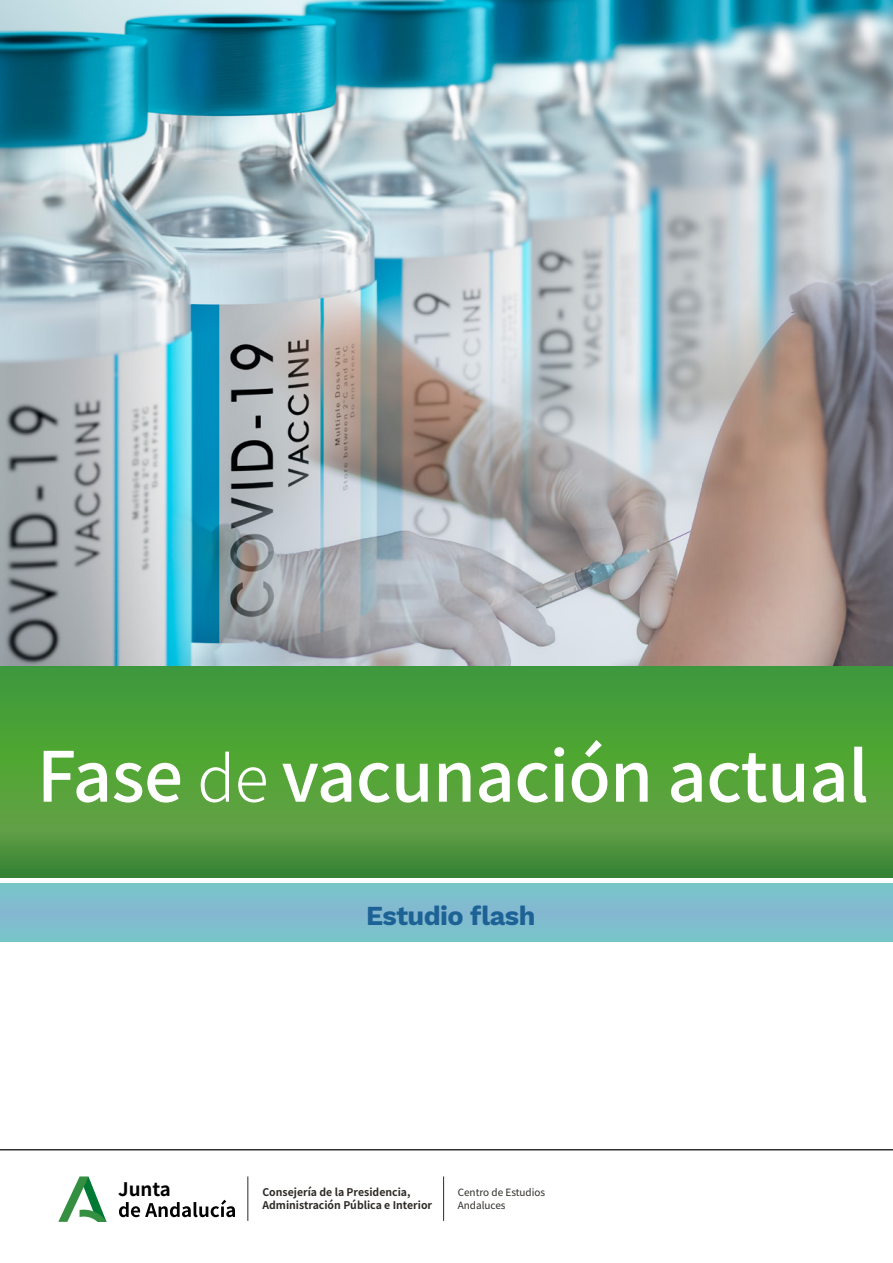
<style>
.page{position:relative;width:893px;height:1263px;background:#fff}
.page>*{position:absolute;margin:0;border:0;box-sizing:border-box;transform-origin:0 0}
.t1{font:500 69px "Noto Sans HK";letter-spacing:-.01em;color:#fff}
.t2{font:700 27px "Work Sans";letter-spacing:-.02em;color:#1d6295}
.t3{font:700 18.6px "Noto Sans HK";color:#000}
.t4{font:700 10.65px/13px "Noto Sans HK";color:#2d2a26}
.t5{font:9.9px/13px "Noto Sans HK";color:#2d2a26}
.s1{font-weight:300;font-size:63px}
</style>
<div class="page">
<div style="left:0;top:884px;width:893px;height:58px;background:#7ebfce"></div>
<img style="left:0;top:0;width:893px;height:667px">
<svg style="left:0;top:667px;width:893px;height:210px;background:#4d9d3a"></svg>
<svg style="left:119px;top:1200px;width:116px;height:17px"></svg>
<svg style="left:58px;top:1177px;width:49px;height:45px"></svg>
<hr style="left:247px;top:1176px;width:1px;height:45px;background:#2d2a26">
<hr style="left:443px;top:1176px;width:1px;height:45px;background:#2d2a26">
<hr style="left:0;top:1149px;width:893px;height:1px;background:#000">
<h1 class="t1" style="left:37px;top:737px;width:833px">Fase <span class="s1">de</span> vacunación actual</h1>
<h2 class="t2" style="left:366px;top:900px;width:171px">Estudio flash</h2>
<h3 class="t3" style="left:118px;top:1179px;width:54px">Junta</h3>
<p class="t5" style="left:458px;top:1186px;width:89px">Centro de Estudios<br>Andaluces</p>
<p class="t4" style="left:262px;top:1186px;width:171px">Consejería de la Presidencia,<br>Administración Pública e Interior</p>
</div>
